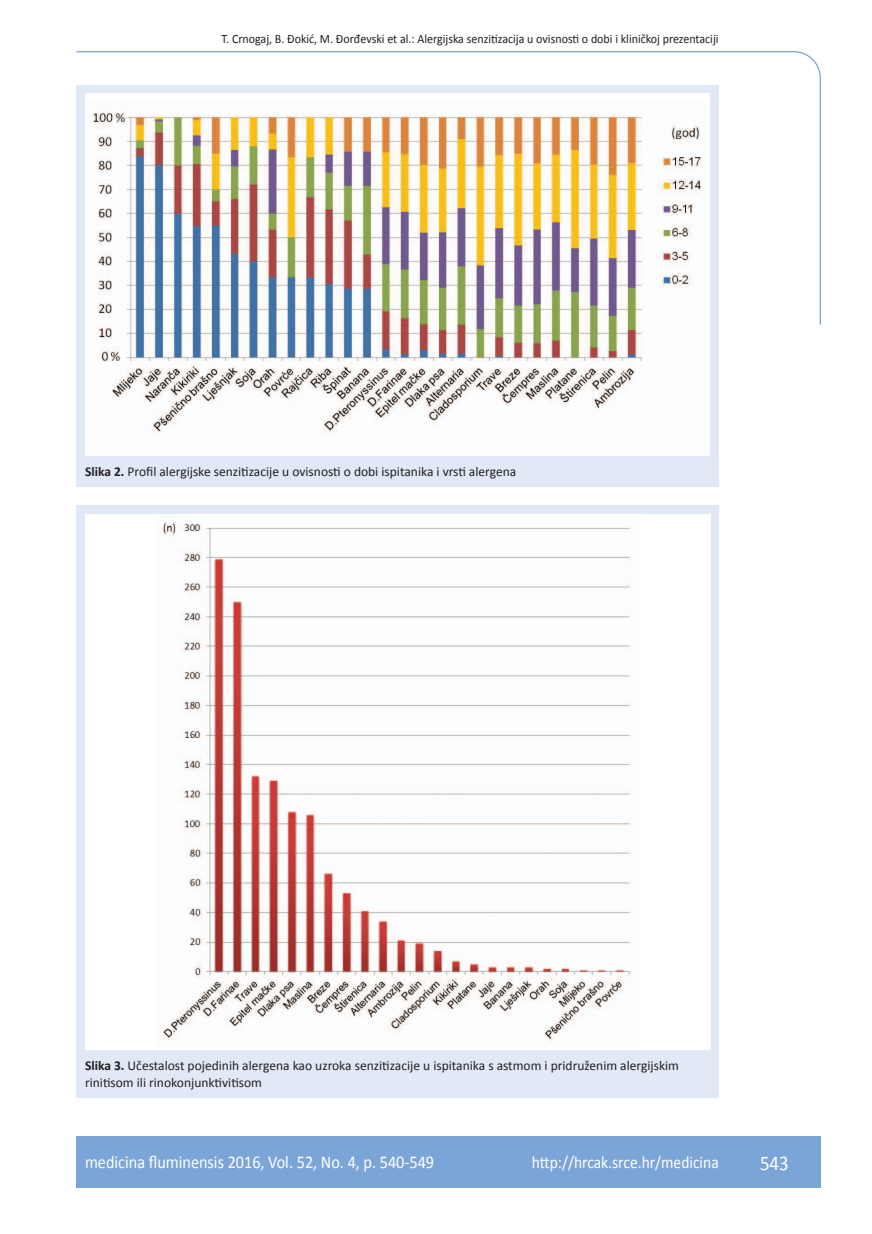
<style>
.page{position:relative;width:872px;height:1234px;background:#fff}
.page>*{position:absolute;margin:0;border:0;box-sizing:border-box;transform-origin:0 0}
.t1{font:21px "Calibri";color:#fff;scale:.9 1}
.t2{font:18px "Calibri";color:#fff;scale:.9 1}
.t3{font:17.25px "Calibri";color:#fff;scale:.9 1}
.t4{font:13.5px/16.5px "Calibri";color:#231f20}
.t5{font:12.75px "Calibri";color:#231f20;scale:.94 1}
.s1{font-weight:700}
</style>
<div class="page">
<svg style="left:76px;top:51px;width:745px;height:275px"></svg>
<div style="left:77px;top:1135px;width:744px;height:51px;background:#7ca5d7"></div>
<div style="left:77px;top:85px;width:642px;height:401px;background:#e1e9f6"></div>
<img style="left:85px;top:99px;width:624px;height:356px">
<div style="left:77px;top:505px;width:642px;height:592px;background:#e1e9f6"></div>
<div style="left:85px;top:514px;width:626px;height:535px;background:#fff"></div>
<img style="left:163px;top:520px;width:468px;height:522px">
<p class="t5" style="left:222px;top:30px;width:530px">T. Crnogaj, B. Đokić, M. Đorđevski et al.: Alergijska senzitizacija u ovisnosti o dobi i kliničkoj prezentaciji</p>
<p class="t4" style="left:85px;top:462px;width:433px"><span class="s1">Slika 2.</span> Profil alergijske senzitizacije u ovisnosti o dobi ispitanika i vrsti alergena</p>
<p class="t4" style="left:85px;top:1056px;width:595px"><span class="s1">Slika 3.</span> Učestalost pojedinih alergena kao uzroka senzitizacije u ispitanika s astmom i pridruženim alergijskim rinitisom ili rinokonjunktivitisom</p>
<h2 class="t2" style="left:85px;top:1150px;width:389px">medicina fluminensis 2016, Vol. 52, No. 4, p. 540-549</h2>
<p class="t3" style="left:532px;top:1151px;width:209px">http://hrcak.srce.hr/medicina</p>
<h1 class="t1" style="left:760px;top:1149px;width:33px">543</h1>
</div>
